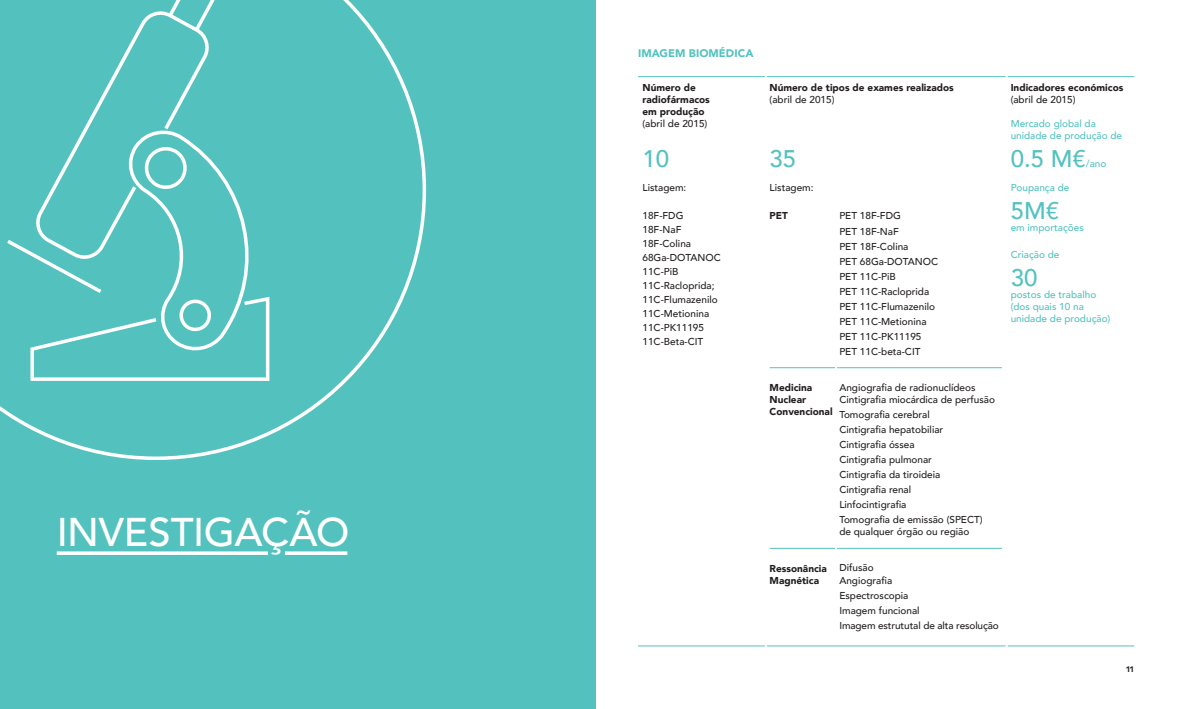
<style>
.page{position:relative;width:1191px;height:709px;background:#fff}
.page>*{position:absolute;margin:0;border:0;box-sizing:border-box;transform-origin:0 0}
.Titulos2{font:500 40px "Avenir";letter-spacing:-.01em;color:#fff}
.texto_tabs{font:500 24px "Avenir";color:#53c2bf}
.tabelas_Bold{font:500 24px "Avenir";color:#53c2bf}
.texto_black_tabelas{font:500 24px "Avenir";color:#53c2bf}
.SUBtitulos{font:900 11px "Avenir";letter-spacing:.005em;color:#53c2bf}
.texto_tabs-2{font:500 10px/12px "Avenir";color:#231f20}
.texto_black_tabelas-2{font:900 10px/12px "Avenir";color:#231f20}
.texto_tabs-3{font:500 10px/12px "Avenir";color:#53c2bf}
.texto_black_tabelas-3{font:500 10px "Avenir";color:#231f20}
.t1{font:900 8px "Avenir";color:#231f20}
.s1{font-weight:500}
</style>
<div class="page">
<div style="left:0;top:0;width:595px;height:709px;background:#53c2bf"></div>
<svg style="left:0;top:0;width:426px;height:460px"></svg>
<svg style="left:3px;top:0;width:268px;height:382px"></svg>
<hr style="left:638px;top:76px;width:127px;height:1px;background:#53c2bf">
<hr style="left:765px;top:76px;width:241px;height:1px;background:#53c2bf">
<hr style="left:1006px;top:76px;width:128px;height:1px;background:#53c2bf">
<hr style="left:638px;top:645px;width:127px;height:1px;background:#53c2bf">
<hr style="left:765px;top:645px;width:241px;height:1px;background:#53c2bf">
<hr style="left:1006px;top:645px;width:128px;height:1px;background:#53c2bf">
<hr style="left:769px;top:367px;width:70px;height:1px;background:#53c2bf">
<hr style="left:839px;top:367px;width:163px;height:1px;background:#53c2bf">
<hr style="left:769px;top:548px;width:70px;height:1px;background:#53c2bf">
<hr style="left:839px;top:548px;width:163px;height:1px;background:#53c2bf">
<hr style="left:765px;top:64px;width:2px;height:589px;background:#fff">
<hr style="left:1005px;top:64px;width:2px;height:595px;background:#fff">
<hr style="left:835px;top:350px;width:2px;height:211px;background:#fff">
<svg style="left:57px;top:551px;width:211px;height:4px"></svg>
<svg style="left:285px;top:551px;width:62px;height:4px"></svg>
<p class="Titulos2" style="left:57px;top:497px;width:294px">INVESTIGAÇÃO</p>
<p class="SUBtitulos" style="left:638px;top:44px;width:117px">IMAGEM BIOMÉDICA</p>
<p class="texto_black_tabelas-2" style="left:642px;top:81px;width:69px">Número de radiofármacos em produção <span class="s1">(abril de 2015)</span></p>
<p class="tabelas_Bold" style="left:642px;top:138px;width:28px">10</p>
<p class="texto_tabs-2" style="left:642px;top:181px;width:45px">Listagem:</p>
<p class="texto_tabs-2" style="left:642px;top:209px;width:42px">18F-FDG</p>
<p class="texto_tabs-2" style="left:642px;top:223px;width:40px">18F-NaF</p>
<p class="texto_tabs-2" style="left:642px;top:237px;width:50px">18F-Colina</p>
<p class="texto_tabs-2" style="left:642px;top:251px;width:80px">68Ga-DOTANOC</p>
<p class="texto_tabs-2" style="left:642px;top:265px;width:37px">11C-PiB</p>
<p class="texto_tabs-2" style="left:642px;top:279px;width:74px">11C-Racloprida;</p>
<p class="texto_tabs-2" style="left:642px;top:293px;width:77px">11C-Flumazenilo</p>
<p class="texto_tabs-2" style="left:642px;top:307px;width:68px">11C-Metionina</p>
<p class="texto_tabs-2" style="left:642px;top:321px;width:63px">11C-PK11195</p>
<p class="texto_tabs-2" style="left:642px;top:335px;width:62px">11C-Beta-CIT</p>
<p class="texto_black_tabelas-2" style="left:769px;top:81px;width:186px">Número de tipos de exames realizados</p>
<p class="texto_black_tabelas-3" style="left:769px;top:90px;width:66px">(abril de 2015)</p>
<p class="texto_black_tabelas" style="left:769px;top:138px;width:28px">35</p>
<p class="texto_tabs-2" style="left:769px;top:181px;width:45px">Listagem:</p>
<p class="texto_black_tabelas-2" style="left:769px;top:209px;width:20px">PET</p>
<p class="texto_tabs-2" style="left:839px;top:209px;width:63px">PET 18F-FDG</p>
<p class="texto_tabs-2" style="left:839px;top:224px;width:61px">PET 18F-NaF</p>
<p class="texto_tabs-2" style="left:839px;top:239px;width:71px">PET 18F-Colina</p>
<p class="texto_tabs-2" style="left:839px;top:254px;width:100px">PET 68Ga-DOTANOC</p>
<p class="texto_tabs-2" style="left:839px;top:269px;width:58px">PET 11C-PiB</p>
<p class="texto_tabs-2" style="left:839px;top:284px;width:91px">PET 11C-Racloprida</p>
<p class="texto_tabs-2" style="left:839px;top:299px;width:97px">PET 11C-Flumazenilo</p>
<p class="texto_tabs-2" style="left:839px;top:314px;width:89px">PET 11C-Metionina</p>
<p class="texto_tabs-2" style="left:839px;top:329px;width:84px">PET 11C-PK11195</p>
<p class="texto_tabs-2" style="left:839px;top:344px;width:83px">PET 11C-beta-CIT</p>
<p class="texto_black_tabelas-2" style="left:769px;top:381px;width:44px">Medicina</p>
<p class="texto_black_tabelas-2" style="left:769px;top:393px;width:38px">Nuclear</p>
<p class="texto_black_tabelas-2" style="left:769px;top:405px;width:64px">Convencional</p>
<p class="texto_tabs-2" style="left:839px;top:381px;width:138px">Angiografia de radionuclídeos</p>
<p class="texto_tabs-2" style="left:839px;top:393px;width:157px">Cintigrafia miocárdica de perfusão</p>
<p class="texto_tabs-2" style="left:839px;top:408px;width:92px">Tomografia cerebral</p>
<p class="texto_tabs-2" style="left:839px;top:423px;width:105px">Cintigrafia hepatobiliar</p>
<p class="texto_tabs-2" style="left:839px;top:438px;width:77px">Cintigrafia óssea</p>
<p class="texto_tabs-2" style="left:839px;top:453px;width:94px">Cintigrafia pulmonar</p>
<p class="texto_tabs-2" style="left:839px;top:468px;width:102px">Cintigrafia da tiroideia</p>
<p class="texto_tabs-2" style="left:839px;top:483px;width:73px">Cintigrafia renal</p>
<p class="texto_tabs-2" style="left:839px;top:498px;width:69px">Linfocintigrafia</p>
<p class="texto_tabs-2" style="left:839px;top:513px;width:145px">Tomografia de emissão (SPECT) de qualquer órgão ou região</p>
<p class="texto_black_tabelas-2" style="left:769px;top:562px;width:59px">Ressonância</p>
<p class="texto_black_tabelas-2" style="left:769px;top:574px;width:51px">Magnética</p>
<p class="texto_tabs-2" style="left:839px;top:561px;width:36px">Difusão</p>
<p class="texto_tabs-2" style="left:839px;top:573px;width:54px">Angiografia</p>
<p class="texto_tabs-2" style="left:839px;top:588px;width:71px">Espectroscopia</p>
<p class="texto_tabs-2" style="left:839px;top:603px;width:82px">Imagem funcional</p>
<p class="texto_tabs-2" style="left:839px;top:618px;width:161px">Imagem estrututal de alta resolução</p>
<p class="texto_black_tabelas-2" style="left:1010px;top:81px;width:114px">Indicadores económicos</p>
<p class="texto_tabs-2" style="left:1010px;top:93px;width:66px">(abril de 2015)</p>
<p class="texto_tabs-3" style="left:1010px;top:117px;width:113px">Mercado global da unidade de produção de</p>
<p class="texto_tabs" style="left:1010px;top:138px;width:77px">0.5 M€</p>
<p class="texto_tabs-3" style="left:1085px;top:157px;width:22px">/ano</p>
<p class="texto_tabs-3" style="left:1010px;top:181px;width:60px">Poupança de</p>
<p class="texto_tabs" style="left:1010px;top:190px;width:50px">5M€</p>
<p class="texto_tabs-3" style="left:1010px;top:221px;width:75px">em importações</p>
<p class="texto_tabs-3" style="left:1010px;top:247px;width:50px">Criação de</p>
<p class="texto_tabs" style="left:1010px;top:256px;width:28px">30</p>
<p class="texto_tabs-3" style="left:1010px;top:287px;width:87px">postos de trabalho</p>
<p class="texto_tabs-3" style="left:1010px;top:299px;width:101px">(dos quais 10 na unidade de produção)</p>
<p class="t1" style="left:1125px;top:662px;width:10px">11</p>
</div>
